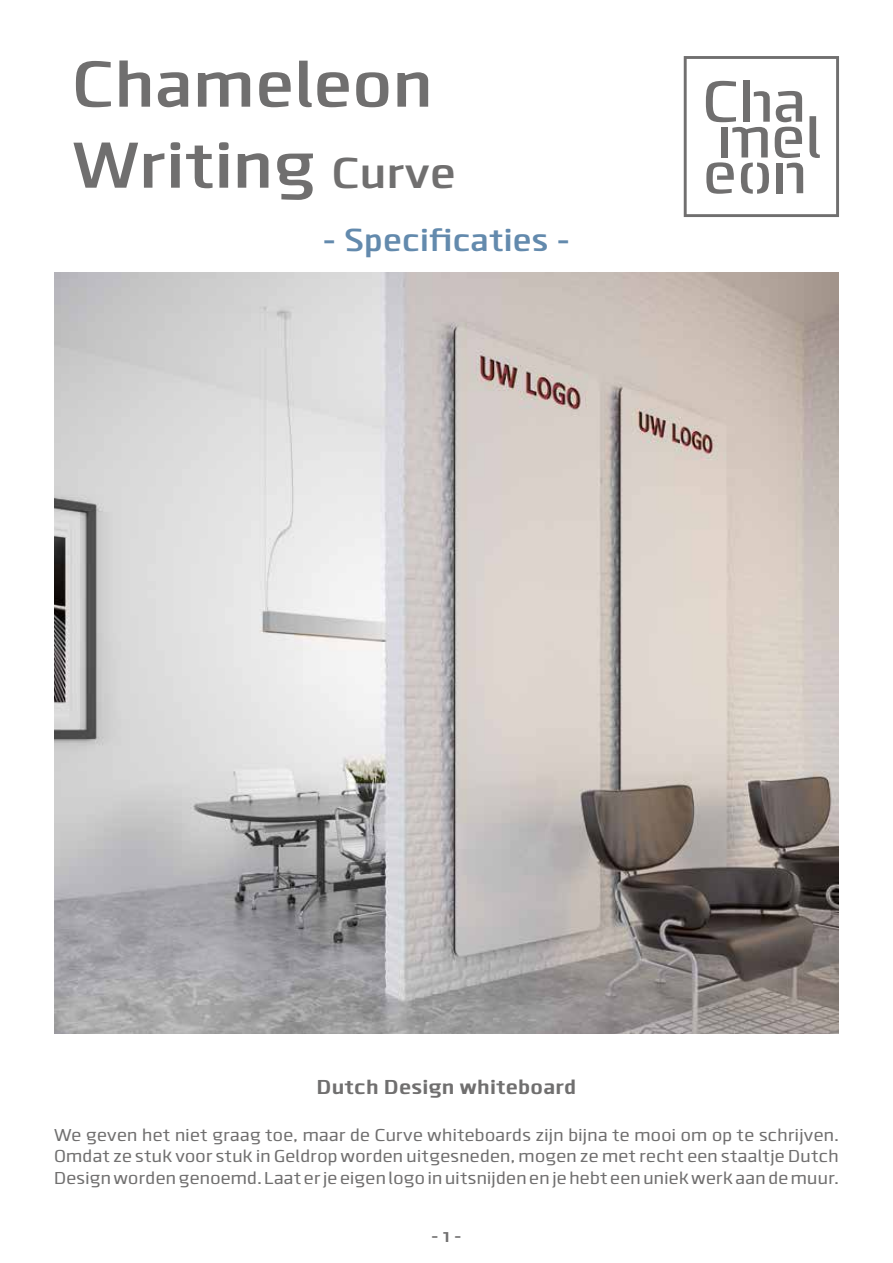
<style>
.page{position:relative;width:893px;height:1263px;background:#fff}
.page>*{position:absolute;margin:0;border:0;box-sizing:border-box;transform-origin:0 0}
.t1{font:700 67.5px/81px "Clio XS Semi";color:#706f6f}
.t2{font:700 33px "Clio XS Semi";color:#638aad}
.t3{font:700 21px "Clio XS Bold";color:#706f6f}
.t4{font:18px/21.6px "Clio XS Regular";color:#706f6f;text-align:justify}
.t5{font:700 18px "Clio XS Semi";color:#706f6f}
.s1{font-size:45px}
</style>
<div class="page">
<svg style="left:684px;top:56px;width:155px;height:161px"></svg>
<img style="left:54px;top:272px;width:785px;height:761px">
<h1 class="t1" style="left:72px;top:43px;width:385px">Chameleon<br>Writing <span class="s1">Curve</span></h1>
<h2 class="t2" style="left:323px;top:220px;width:249px">- Specificaties -</h2>
<p class="t3" style="left:317px;top:1074px;width:261px">Dutch Design whiteboard</p>
<p class="t4" style="left:54px;top:1124px;width:786px">We geven het niet graag toe, maar de Curve whiteboards zijn bijna te mooi om op te schrijven.<br>Omdat ze stuk voor stuk in Geldrop worden uitgesneden, mogen ze met recht een staaltje Dutch Design worden genoemd. Laat er je eigen logo in uitsnijden en je hebt een uniek werk aan de muur.</p>
<p class="t5" style="left:431px;top:1225px;width:32px">- 1 -</p>
</div>
